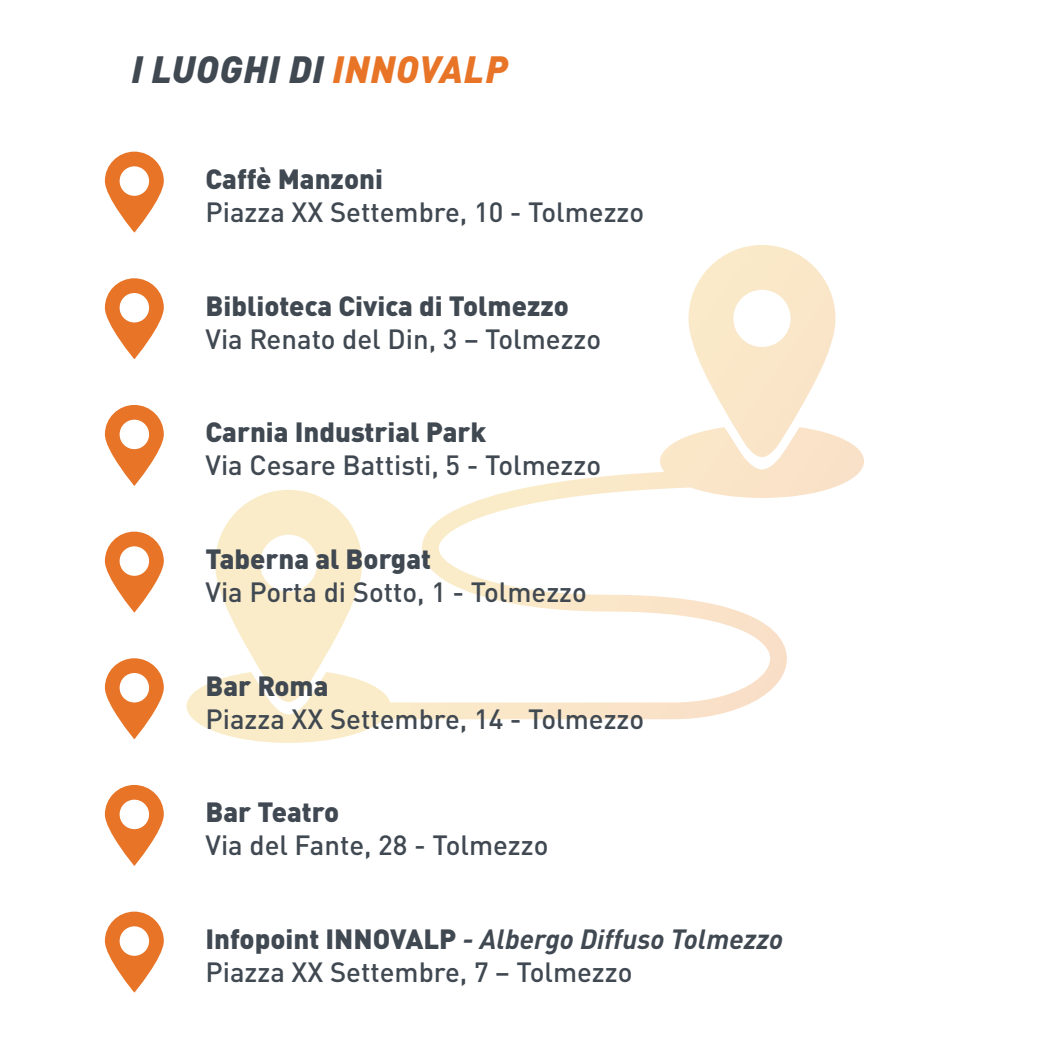
<style>
.page{position:relative;width:1063px;height:1063px;background:#fff}
.page>*{position:absolute;margin:0;border:0;box-sizing:border-box;transform-origin:0 0}
.t1{font:italic 900 37.5px "DIN Pro";letter-spacing:.02em;color:#404851}
.t2{font:500 27.5px/33px "DIN Pro";color:#404851}
.t3{font:900 27.5px "DIN Pro";color:#404851}
.s1{color:#e87427}
.s2{font-weight:900}
.s3{font-weight:700;font-style:italic}
</style>
<div class="page">
<svg style="left:187px;top:245px;width:677px;height:498px"></svg>
<svg style="left:105px;top:532px;width:59px;height:81px"></svg>
<svg style="left:105px;top:152px;width:59px;height:81px"></svg>
<svg style="left:105px;top:658px;width:59px;height:81px"></svg>
<svg style="left:105px;top:785px;width:59px;height:81px"></svg>
<svg style="left:105px;top:278px;width:59px;height:81px"></svg>
<svg style="left:105px;top:912px;width:59px;height:81px"></svg>
<svg style="left:105px;top:405px;width:59px;height:81px"></svg>
<h1 class="t1" style="left:131px;top:38px;width:378px">I LUOGHI DI <span class="s1">INNOVALP</span></h1>
<p class="t3" style="left:206px;top:155px;width:179px">Caffè Manzoni</p>
<p class="t2" style="left:206px;top:192px;width:440px">Piazza XX Settembre, 10 - Tolmezzo</p>
<p class="t3" style="left:206px;top:282px;width:365px">Biblioteca Civica di Tolmezzo</p>
<p class="t2" style="left:206px;top:319px;width:397px">Via Renato del Din, 3 – Tolmezzo</p>
<p class="t3" style="left:206px;top:409px;width:282px">Carnia Industrial Park</p>
<p class="t2" style="left:206px;top:446px;width:397px">Via Cesare Battisti, 5 - Tolmezzo</p>
<p class="t3" style="left:206px;top:535px;width:227px">Taberna al Borgat</p>
<p class="t2" style="left:206px;top:572px;width:383px">Via Porta di Sotto, 1 - Tolmezzo</p>
<p class="t3" style="left:206px;top:662px;width:124px">Bar Roma</p>
<p class="t2" style="left:206px;top:699px;width:440px">Piazza XX Settembre, 14 - Tolmezzo</p>
<p class="t3" style="left:206px;top:789px;width:135px">Bar Teatro</p>
<p class="t2" style="left:206px;top:826px;width:345px">Via del Fante, 28 - Tolmezzo</p>
<p class="t2" style="left:206px;top:919px;width:579px"><span class="s2">Infopoint INNOVALP</span> <span class="s3">- Albergo Diffuso Tolmezzo<br></span>Piazza XX Settembre, 7 – Tolmezzo</p>
</div>
